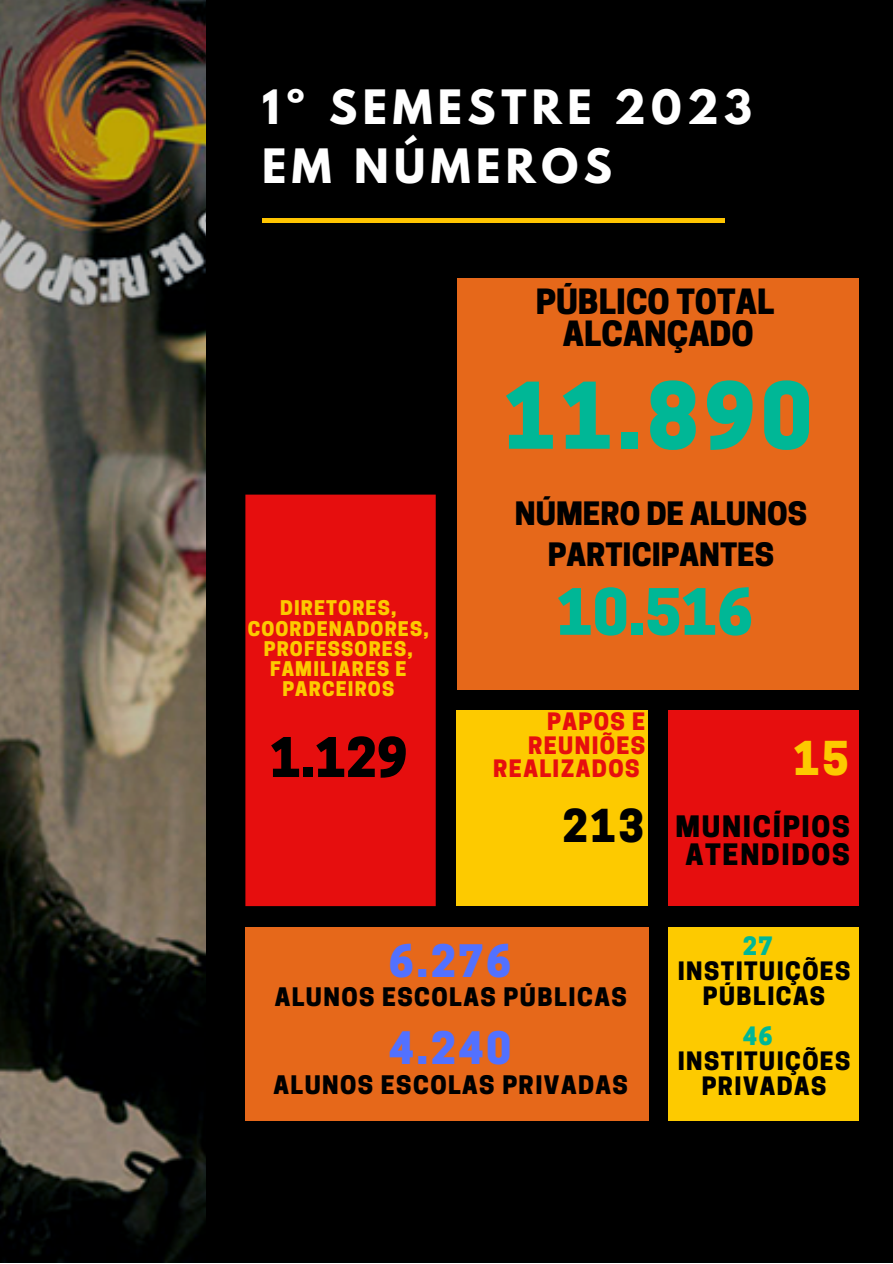
<style>
.page{position:relative;width:893px;height:1264px;background:#fff}
.page>*{position:absolute;margin:0;border:0;box-sizing:border-box;transform-origin:0 0}
.t1{font:800 86.1px "Cooper Hewitt";color:#00b796}
.t2{font:800 59.85px "Cooper Hewitt";color:#00b796}
.t3{font:800 51.3px "Cooper Hewitt";color:#000}
.t4{font:800 43.8px "Cooper Hewitt";color:#fdca00}
.t5{font:800 42.6px "Cooper Hewitt";color:#000}
.t6{font:700 42px "League Spartan";letter-spacing:.13em;color:#fff}
.t7{font:800 42px "Cooper Hewitt";letter-spacing:.06em;color:#5271ff}
.t8{font:800 32.7px "Cooper Hewitt";color:#000}
.t9{font:800 30.3px/41.5px "Cooper Hewitt";color:#000;text-align:center}
.t10{font:800 27.75px "Cooper Hewitt";letter-spacing:.06em;color:#000}
.t11{font:800 24px "Cooper Hewitt";letter-spacing:.06em;color:#000}
.t12{font:800 23.85px/24.8px "Cooper Hewitt";letter-spacing:.06em;color:#000;text-align:center}
.t13{font:800 23.85px "Cooper Hewitt";color:#00b796}
.t14{font:800 22.5px/23.5px "Cooper Hewitt";letter-spacing:.06em;color:#e60e0e;text-align:right}
.t15{font:800 19.05px/20.2px "Cooper Hewitt";letter-spacing:.06em;color:#fdca00;text-align:center}
</style>
<div class="page">
<div style="left:0;top:0;width:892px;height:1262px;background:#000"></div>
<hr style="left:262px;top:218px;width:462px;height:4px;background:#ffc500">
<img style="left:0;top:0;width:206px;height:1262px">
<div style="left:245px;top:926px;width:403px;height:194px;background:#e6681a"></div>
<div style="left:456px;top:278px;width:402px;height:411px;background:#e6681a"></div>
<div style="left:667px;top:926px;width:191px;height:194px;background:#fdca00"></div>
<div style="left:456px;top:710px;width:192px;height:196px;background:#fdca00"></div>
<div style="left:667px;top:710px;width:191px;height:196px;background:#e60e0e"></div>
<svg style="left:245px;top:494px;width:190px;height:412px;background:#dc0d0d"></svg>
<p class="t6" style="left:262px;top:86px;width:491px">1º SEMESTRE 2023</p>
<p class="t6" style="left:262px;top:145px;width:351px">EM NÚMEROS</p>
<p class="t8" style="left:535px;top:290px;width:240px">PÚBLICO TOTAL</p>
<p class="t8" style="left:563px;top:321px;width:192px">ALCANÇADO</p>
<p class="t15" style="left:248px;top:600px;width:182px">DIRETORES,<br>COORDENADORES,<br>PROFESSORES,<br>FAMILIARES E<br>PARCEIROS</p>
<p class="t3" style="left:270px;top:738px;width:139px">1.129</p>
<p class="t1" style="left:504px;top:384px;width:310px">11.890</p>
<p class="t9" style="left:515px;top:496px;width:294px">NÚMERO DE ALUNOS<br>PARTICIPANTES</p>
<p class="t2" style="left:556px;top:590px;width:198px">10.516</p>
<p class="t14" style="left:493px;top:712px;width:154px">PAPOS E<br>REUNIÕES<br>REALIZADOS</p>
<p class="t5" style="left:562px;top:810px;width:83px">213</p>
<p class="t4" style="left:793px;top:742px;width:57px">15</p>
<p class="t10" style="left:675px;top:815px;width:176px">MUNICÍPIOS</p>
<p class="t10" style="left:685px;top:844px;width:166px">ATENDIDOS</p>
<p class="t7" style="left:389px;top:945px;width:124px">6.276</p>
<p class="t11" style="left:275px;top:988px;width:353px">ALUNOS ESCOLAS PÚBLICAS</p>
<p class="t7" style="left:389px;top:1032px;width:124px">4.240</p>
<p class="t11" style="left:273px;top:1075px;width:356px">ALUNOS ESCOLAS PRIVADAS</p>
<p class="t13" style="left:742px;top:937px;width:31px">27</p>
<p class="t12" style="left:677px;top:961px;width:174px">INSTITUIÇÕES<br>PÚBLICAS</p>
<p class="t13" style="left:742px;top:1027px;width:31px">46</p>
<p class="t12" style="left:677px;top:1051px;width:174px">INSTITUIÇÕES<br>PRIVADAS</p>
</div>
